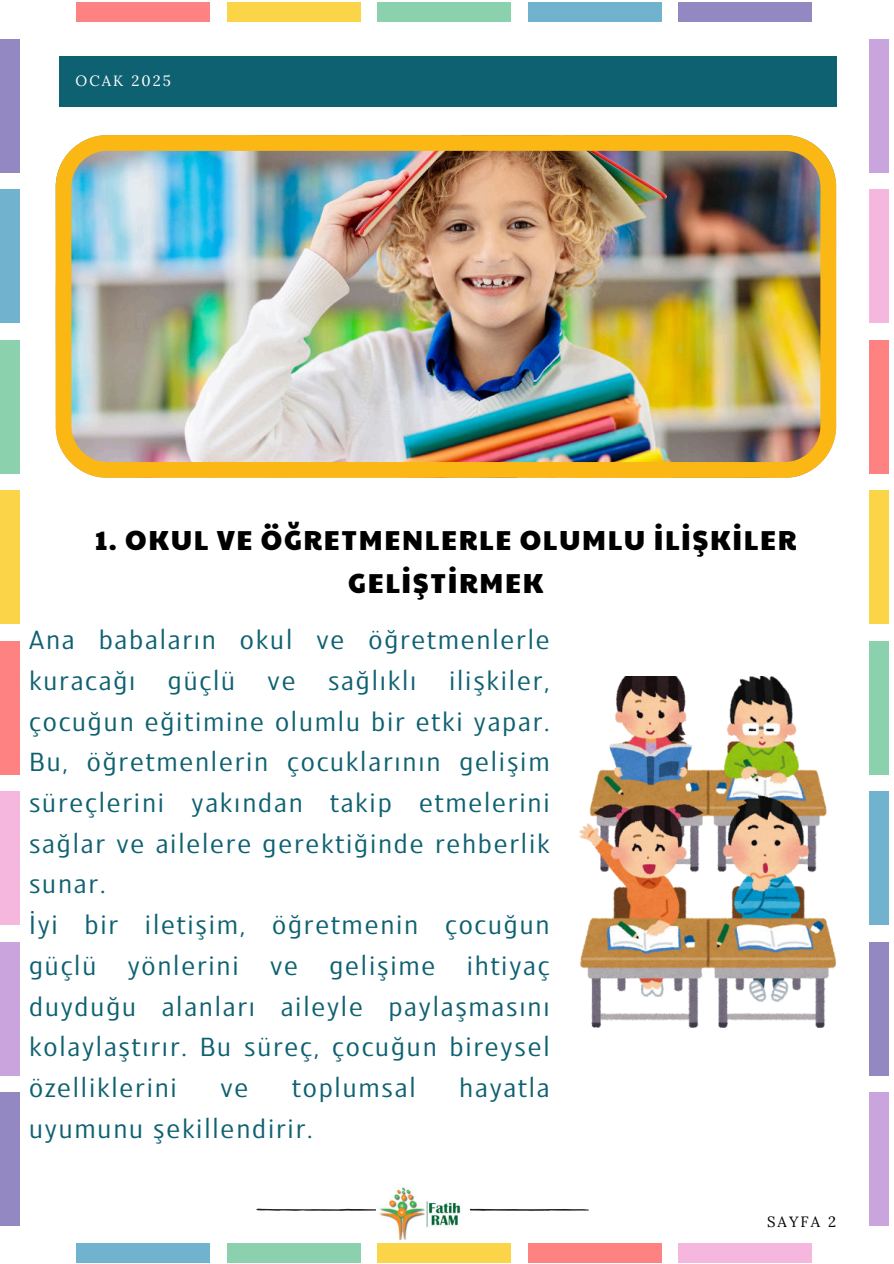
<style>
.page{position:relative;width:894px;height:1264px;background:#fff}
.page>*{position:absolute;margin:0;border:0;box-sizing:border-box;transform-origin:0 0}
.t1{font:27px/42.8px "Paytone One";letter-spacing:.06em;color:#000;text-align:center}
.t2{font:26.1px/40.7px "OS Aran 400";letter-spacing:.07em;color:#0e6171}
.t3{font:14.85px "Lora";letter-spacing:.14em;color:#fff}
.t4{font:14.85px "Lora";letter-spacing:.14em;color:#000}
</style>
<div class="page">
<div style="left:59px;top:56px;width:776px;height:51px;background:#0e6171"></div>
<img style="left:56px;top:135px;width:779px;height:342px">
<div style="left:868px;top:490px;width:20px;height:134px;background:#fbd447"></div>
<div style="left:0;top:39px;width:19px;height:133px;background:#9488c3"></div>
<div style="left:0;top:1092px;width:19px;height:134px;background:#9488c3"></div>
<div style="left:0;top:941px;width:19px;height:134px;background:#caa4dd"></div>
<div style="left:0;top:791px;width:19px;height:134px;background:#f5b7de"></div>
<div style="left:0;top:641px;width:19px;height:133px;background:#ff8282"></div>
<div style="left:0;top:490px;width:19px;height:134px;background:#fbd447"></div>
<div style="left:0;top:340px;width:19px;height:133px;background:#8bd1ad"></div>
<div style="left:0;top:189px;width:19px;height:134px;background:#71b3cf"></div>
<div style="left:868px;top:39px;width:20px;height:133px;background:#caa4dd"></div>
<div style="left:868px;top:1092px;width:20px;height:134px;background:#caa4dd"></div>
<div style="left:868px;top:941px;width:20px;height:134px;background:#9488c3"></div>
<div style="left:868px;top:791px;width:20px;height:134px;background:#71b3cf"></div>
<div style="left:868px;top:641px;width:20px;height:133px;background:#8bd1ad"></div>
<div style="left:868px;top:340px;width:20px;height:133px;background:#ff8282"></div>
<div style="left:868px;top:189px;width:20px;height:134px;background:#f5b7de"></div>
<div style="left:678px;top:1243px;width:133px;height:19px;background:#f5b7de"></div>
<div style="left:76px;top:1243px;width:134px;height:19px;background:#71b3cf"></div>
<div style="left:226px;top:1243px;width:134px;height:19px;background:#8bd1ad"></div>
<div style="left:377px;top:1243px;width:134px;height:19px;background:#fbd447"></div>
<div style="left:527px;top:1243px;width:134px;height:19px;background:#ff8282"></div>
<div style="left:678px;top:2px;width:133px;height:20px;background:#9488c3"></div>
<div style="left:76px;top:2px;width:134px;height:20px;background:#ff8282"></div>
<div style="left:226px;top:2px;width:134px;height:20px;background:#fbd447"></div>
<div style="left:377px;top:2px;width:134px;height:20px;background:#8bd1ad"></div>
<div style="left:527px;top:2px;width:134px;height:20px;background:#71b3cf"></div>
<img style="left:579px;top:676px;width:256px;height:351px">
<svg style="left:256px;top:1208px;width:120px;height:2px"></svg>
<svg style="left:470px;top:1208px;width:119px;height:2px"></svg>
<img style="left:379px;top:1187px;width:83px;height:52px">
<p class="t3" style="left:75px;top:69px;width:97px">OCAK 2025</p>
<p class="t1" style="left:95px;top:516px;width:702px">1. OKUL VE ÖĞRETMENLERLE OLUMLU İLİŞKİLER<br>GELİŞTİRMEK</p>
<p class="t2" style="left:29px;top:620px;width:522px">Ana babaların okul ve öğretmenlerle kuracağı güçlü ve sağlıklı ilişkiler, çocuğun eğitimine olumlu bir etki yapar.<br>Bu, öğretmenlerin çocuklarının gelişim süreçlerini yakından takip etmelerini sağlar ve ailelere gerektiğinde rehberlik sunar.<br>İyi bir iletişim, öğretmenin çocuğun güçlü yönlerini ve gelişime ihtiyaç duyduğu alanları aileyle paylaşmasını kolaylaştırır. Bu süreç, çocuğun bireysel özelliklerini</p>
<p class="t2" style="left:220px;top:1068px;width:29px">ve</p>
<p class="t2" style="left:292px;top:1068px;width:125px">toplumsal</p>
<p class="t2" style="left:459px;top:1068px;width:92px">hayatla</p>
<p class="t2" style="left:29px;top:1108px;width:285px">uyumunu şekillendirir.</p>
<p class="t4" style="left:766px;top:1210px;width:71px">SAYFA 2</p>
</div>
